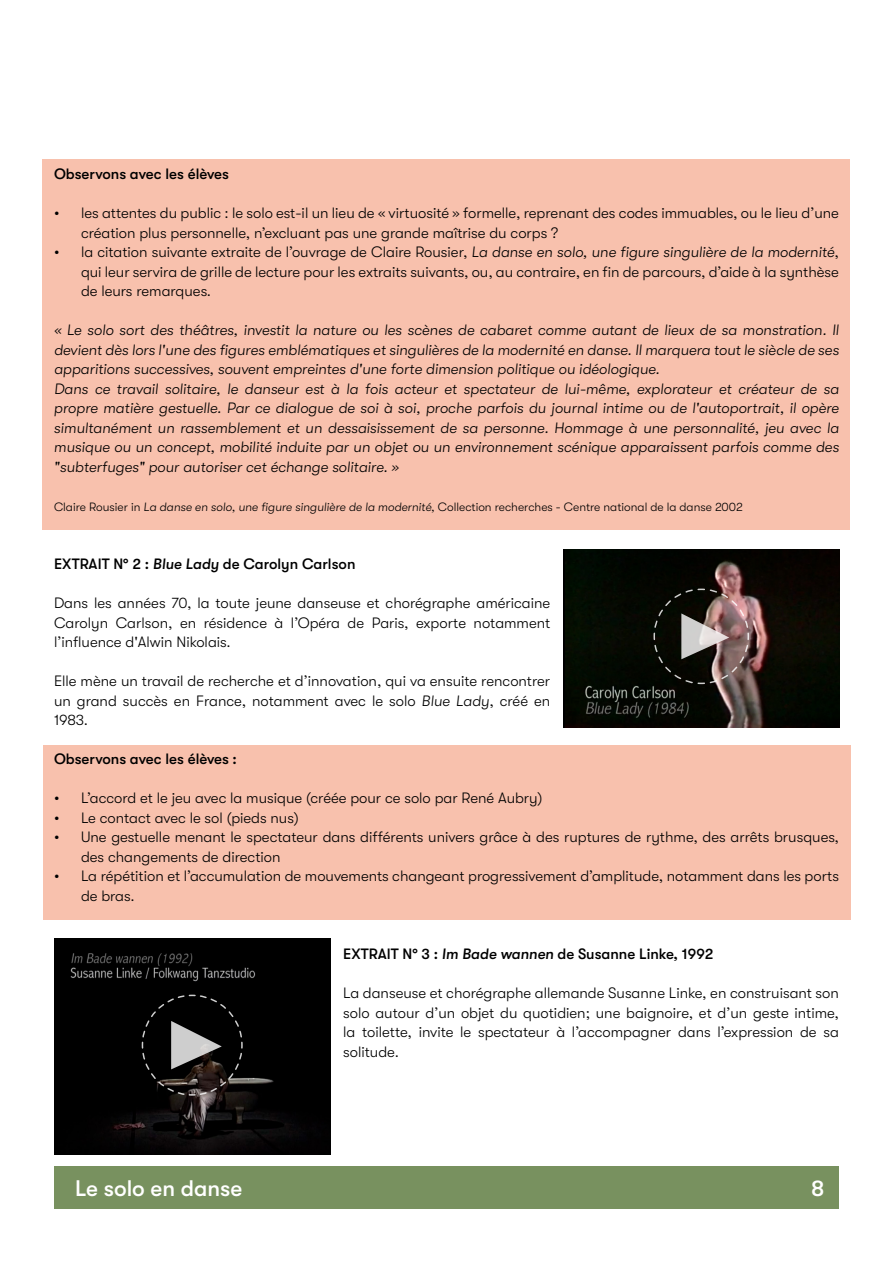
<style>
.page{position:relative;width:893px;height:1263px;background:#fff}
.page>*{position:absolute;margin:0;border:0;box-sizing:border-box;transform-origin:0 0}
.t1{font:500 22.5px "GT Walsheim";color:#fff}
.t2{font:300 15px/19.5px "GT Walsheim";color:#000;text-align:justify}
.t3{font:italic 300 15px/19.5px "GT Walsheim";color:#000}
.t4{font:500 15px "GT Walsheim";color:#000}
.t5{font:300 12px "GT Walsheim";color:#000}
.s1{font-style:italic}
</style>
<div class="page">
<div style="left:54px;top:1166px;width:785px;height:43px;background:#78915f"></div>
<div style="left:43px;top:159px;width:807px;height:371px;background:#f8c1ad"></div>
<div style="left:43px;top:745px;width:807px;height:175px;background:#f8c1ad"></div>
<img style="left:54px;top:938px;width:276px;height:216px">
<img style="left:563px;top:550px;width:276px;height:177px">
<img style="left:653px;top:588px;width:97px;height:97px">
<svg style="left:141px;top:994px;width:102px;height:102px;background:#272524"></svg>
<p class="t4" style="left:54px;top:165px;width:176px">Observons avec les élèves</p>
<p class="t2" style="left:81px;top:203px;width:759px;text-indent:-27px">• les attentes du public : le solo est-il un lieu de « virtuosité » formelle, reprenant des codes immuables, ou le lieu d’une création plus personnelle, n’excluant pas une grande maîtrise du corps ?</p>
<p class="t2" style="left:81px;top:242px;width:759px;text-indent:-27px">• la citation suivante extraite de l’ouvrage de Claire Rousier, <span class="s1">La danse en solo, une figure singulière de la modernité</span>, qui leur servira de grille de lecture pour les extraits suivants, ou, au contraire, en fin de parcours, d’aide à la synthèse de leurs remarques.</p>
<p class="t3" style="left:54px;top:320px;width:786px">« Le solo sort des théâtres, investit la nature ou les scènes de cabaret comme autant de lieux de sa monstration. Il devient dès lors l'une des figures emblématiques et singulières de la modernité en danse. Il marquera tout le siècle de ses apparitions successives, souvent empreintes d'une forte dimension politique ou idéologique.<br>Dans ce travail solitaire, le danseur est à la fois acteur et spectateur de lui-même, explorateur et créateur de sa propre matière gestuelle. Par ce dialogue de soi à soi, proche parfois du journal intime ou de l'autoportrait, il opère simultanément un rassemblement et un dessaisissement de sa personne. Hommage à une personnalité, jeu avec la musique ou un concept, mobilité induite par un objet ou un environnement scénique apparaissent parfois comme des "subterfuges" pour autoriser cet échange solitaire. »</p>
<p class="t5" style="left:54px;top:500px;width:690px">Claire Rousier in <span class="s1">La danse en solo, une figure singulière de la modernité,</span> Collection recherches - Centre national de la danse 2002</p>
<p class="t4" style="left:54px;top:555px;width:303px">EXTRAIT N° 2 : <span class="s1">Blue Lady</span> de Carolyn Carlson</p>
<p class="t2" style="left:54px;top:593px;width:498px">Dans les années 70, la toute jeune danseuse et chorégraphe américaine Carolyn Carlson, en résidence à l’Opéra de Paris, exporte notamment l’influence d'Alwin Nikolais.</p>
<p class="t2" style="left:54px;top:671px;width:498px">Elle mène un travail de recherche et d’innovation, qui va ensuite rencontrer un grand succès en France, notamment avec le solo <span class="s1">Blue Lady</span>, créé en 1983.</p>
<p class="t4" style="left:54px;top:750px;width:184px">Observons avec les élèves :</p>
<p class="t2" style="left:54px;top:788px;width:490px">• L’accord et le jeu avec la musique (créée pour ce solo par René Aubry)</p>
<p class="t2" style="left:54px;top:808px;width:246px">• Le contact avec le sol (pieds nus)</p>
<p class="t2" style="left:81px;top:827px;width:759px;text-indent:-27px">• Une gestuelle menant le spectateur dans différents univers grâce à des ruptures de rythme, des arrêts brusques, des changements de direction</p>
<p class="t2" style="left:81px;top:866px;width:759px;text-indent:-27px">• La répétition et l’accumulation de mouvements changeant progressivement d’amplitude, notamment dans les ports de bras.</p>
<p class="t4" style="left:343px;top:945px;width:372px">EXTRAIT N° 3 : <span class="s1">Im Bade wannen</span> de Susanne Linke, 1992</p>
<p class="t2" style="left:343px;top:983px;width:497px">La danseuse et chorégraphe allemande Susanne Linke, en construisant son solo autour d’un objet du quotidien; une baignoire, et d’un geste intime, la toilette, invite le spectateur à l’accompagner dans l’expression de sa solitude.</p>
<h1 class="t1" style="left:75px;top:1176px;width:169px">Le solo en danse</h1>
<h1 class="t1" style="left:811px;top:1176px;width:15px">8</h1>
</div>
